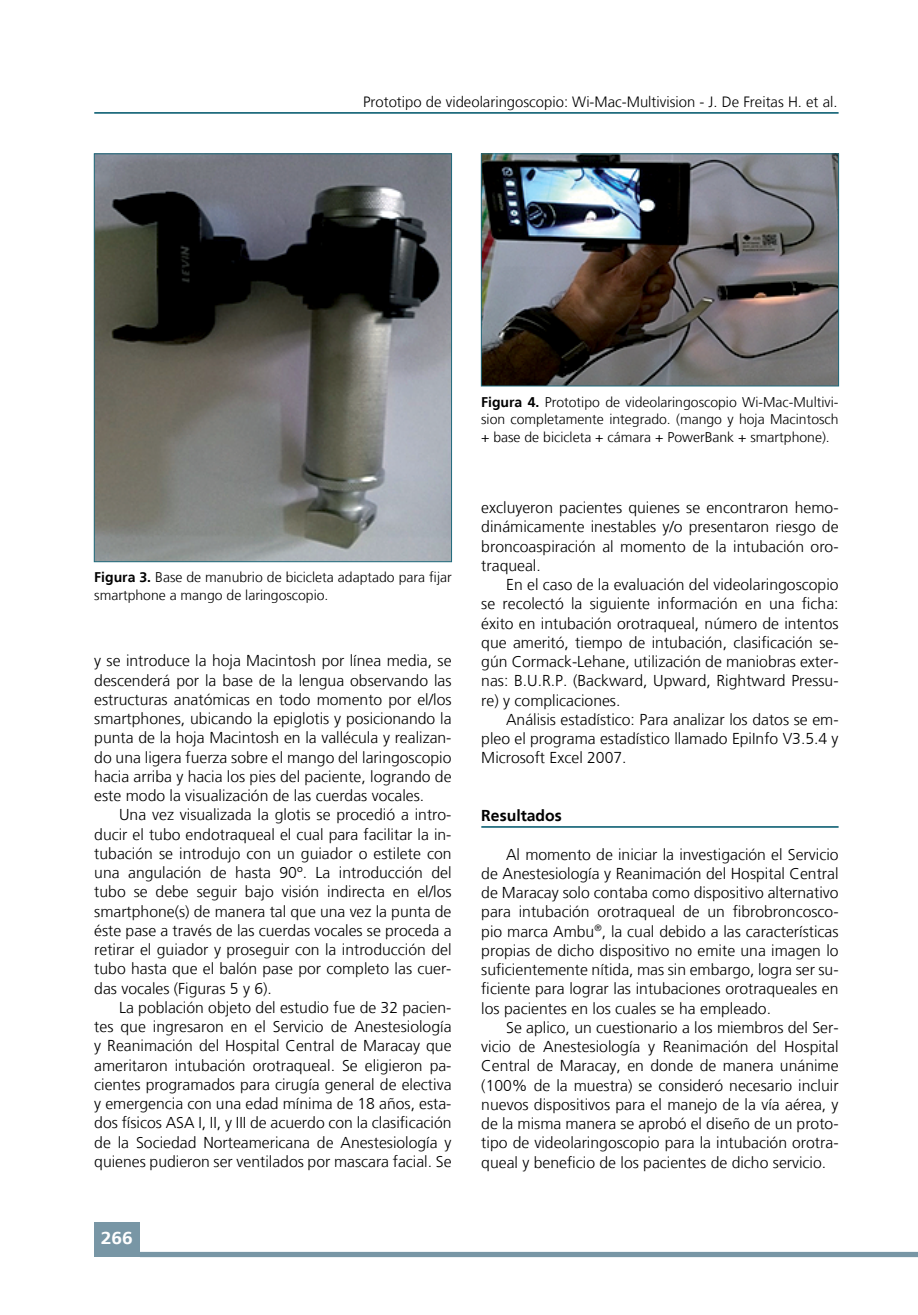
<style>
.page{position:relative;width:918px;height:1315px;background:#fff}
.page>*{position:absolute;margin:0;border:0;box-sizing:border-box;transform-origin:0 0}
.t1{font:700 17.5px "Frutiger LT";color:#fff;scale:1.1 1}
.t2{font:300 15.75px/19.2px "Frutiger LT";color:#000;text-align:justify}
.t3{font:700 15.75px "Frutiger LT";color:#000}
.t4{font:300 14.88px "Frutiger LT";color:#000}
.t5{font:300 14px/17.5px "Frutiger LT";color:#000}
.s1{font-weight:700}
</style>
<div class="page">
<div style="left:94px;top:1222px;width:46px;height:35px;background:#7896a5"></div>
<div style="left:140px;top:1251px;width:778px;height:6px;background:#7896a5"></div>
<hr style="left:94px;top:112px;width:744px;height:2px;background:#1f6b7d">
<hr style="left:481px;top:826px;width:357px;height:2px;background:#1f6b7d">
<img style="left:96px;top:156px;width:354px;height:404px">
<div style="left:94px;top:154px;width:358px;height:408px;border:1px solid #1f6b7d"></div>
<img style="left:483px;top:156px;width:354px;height:228px">
<div style="left:481px;top:154px;width:358px;height:232px;border:1px solid #1f6b7d"></div>
<p class="t4" style="left:363px;top:94px;width:476px">Prototipo de videolaringoscopio: Wi-Mac-Multivision - J. De Freitas H. et al.</p>
<p class="t5" style="left:94px;top:569px;width:359px"><span class="s1">Figura 3.</span> Base de manubrio de bicicleta adaptado para fijar smartphone a mango de laringoscopio.</p>
<p class="t2" style="left:94px;top:651px;width:359px">y se introduce la hoja Macintosh por línea media, se descenderá por la base de la lengua observando las estructuras anatómicas en todo momento por el/los smartphones, ubicando la epiglotis y posicionando la punta de la hoja Macintosh en la vallécula y realizan&shy;do una ligera fuerza sobre el mango del laringoscopio hacia arriba y hacia los pies del paciente, logrando de este modo la visualización de las cuerdas vocales.</p>
<p class="t2" style="left:94px;top:805px;width:359px;text-indent:25px">Una vez visualizada la glotis se procedió a intro&shy;ducir el tubo endotraqueal el cual para facilitar la in&shy;tubación se introdujo con un guiador o estilete con una angulación de hasta 90º. La introducción del tubo se debe seguir bajo visión indirecta en el/los smartphone(s) de manera tal que una vez la punta de éste pase a través de las cuerdas vocales se proceda a retirar el guiador y proseguir con la introducción del tubo hasta que el balón pase por completo las cuer&shy;das vocales (Figuras 5 y 6).</p>
<p class="t2" style="left:94px;top:998px;width:359px;text-indent:25px">La población objeto del estudio fue de 32 pacien&shy;tes que ingresaron en el Servicio de Anestesiología y Reanimación del Hospital Central de Maracay que ameritaron intubación orotraqueal. Se eligieron pa&shy;cientes programados para cirugía general de electiva y emergencia con una edad mínima de 18 años, esta&shy;dos físicos ASA I, II, y III de acuerdo con la clasificación de la Sociedad Norteamericana de Anestesiología y quienes pudieron ser ventilados por mascara facial. Se</p>
<p class="t1" style="left:101px;top:1227px;width:31px">266</p>
<p class="t5" style="left:481px;top:393px;width:359px;text-align:justify"><span class="s1">Figura 4.</span> Prototipo de videolaringoscopio Wi-Mac-Multivi&shy;sion completamente integrado. (mango y hoja Macintosch + base de bicicleta + cámara + PowerBank + smartphone).</p>
<p class="t2" style="left:481px;top:498px;width:359px">excluyeron pacientes quienes se encontraron hemo&shy;dinámicamente inestables y/o presentaron riesgo de broncoaspiración al momento de la intubación oro&shy;traqueal.</p>
<p class="t2" style="left:481px;top:575px;width:359px;text-indent:25px">En el caso de la evaluación del videolaringoscopio se recolectó la siguiente información en una ficha: éxito en intubación orotraqueal, número de intentos que ameritó, tiempo de intubación, clasificación se&shy;gún Cormack-Lehane, utilización de maniobras exter&shy;nas: B.U.R.P. (Backward, Upward, Rightward Pressu&shy;re) y complicaciones.</p>
<p class="t2" style="left:481px;top:710px;width:359px;text-indent:25px">Análisis estadístico: Para analizar los datos se em&shy;pleo el programa estadístico llamado EpiInfo V3.5.4 y Microsoft Excel 2007.</p>
<p class="t3" style="left:481px;top:806px;width:82px">Resultados</p>
<p class="t2" style="left:481px;top:844px;width:359px;text-indent:25px">Al momento de iniciar la investigación el Servicio de Anestesiología y Reanimación del Hospital Central de Maracay solo contaba como dispositivo alternativo para intubación orotraqueal de un fibrobroncosco&shy;pio marca Ambu<sup>®</sup>, la cual debido a las características propias de dicho dispositivo no emite una imagen lo suficientemente nítida, mas sin embargo, logra ser su&shy;ficiente para lograr las intubaciones orotraqueales en los pacientes en los cuales se ha empleado.</p>
<p class="t2" style="left:481px;top:1018px;width:359px;text-indent:25px">Se aplico, un cuestionario a los miembros del Ser&shy;vicio de Anestesiología y Reanimación del Hospital Central de Maracay, en donde de manera unánime (100% de la muestra) se consideró necesario incluir nuevos dispositivos para el manejo de la vía aérea, y de la misma manera se aprobó el diseño de un proto&shy;tipo de videolaringoscopio para la intubación orotra&shy;queal y beneficio de los pacientes de dicho servicio.</p>
</div>
